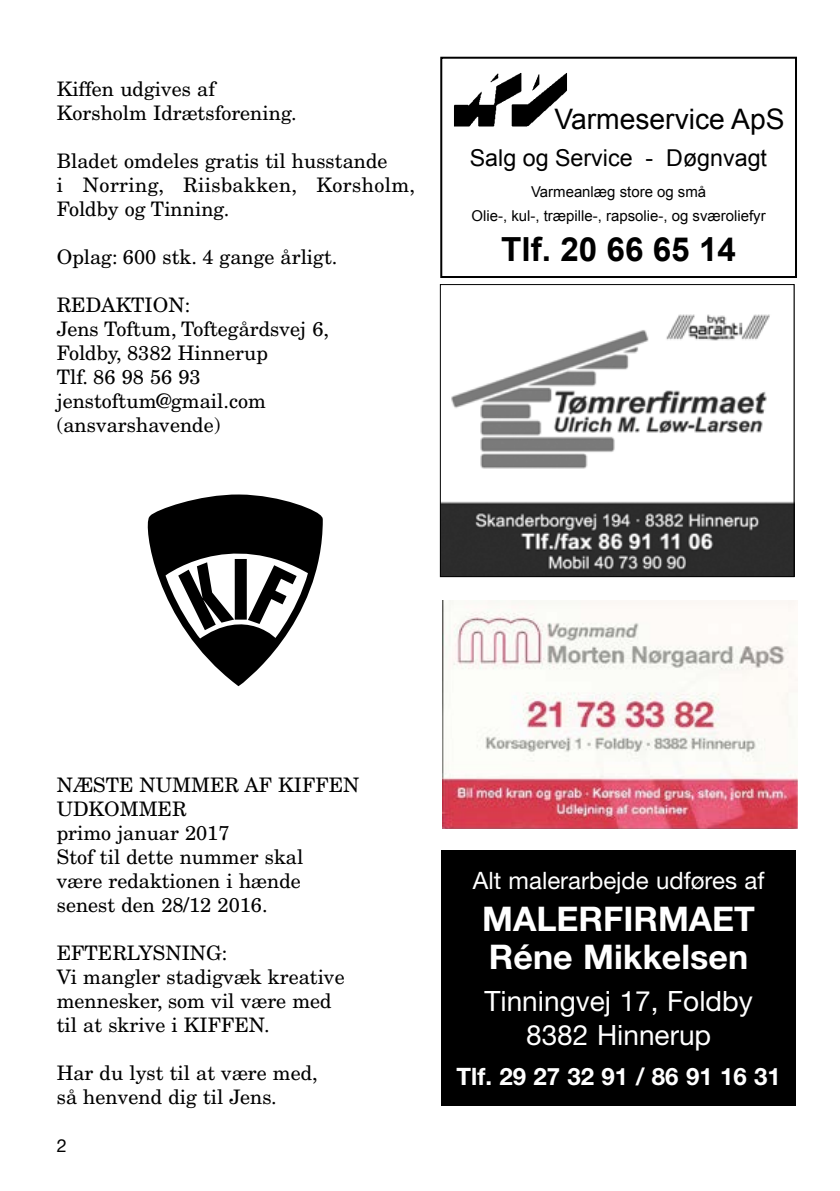
<style>
.page{position:relative;width:840px;height:1191px;background:#fff}
.page>*{position:absolute;margin:0;border:0;box-sizing:border-box;transform-origin:0 0}
.t1{font:700 34px/38px "Helvetica Neue LT Std";color:#fff}
.t2{font:700 33.2px "Arial";color:#000}
.t3{font:28.2px "Arial";color:#000}
.t4{font:28px/34px "Helvetica Neue LT Std";color:#fff;text-align:center}
.t5{font:24px "Helvetica Neue LT Std";color:#fff}
.t6{font:700 24px "Helvetica Neue LT Std";color:#fff}
.t7{font:23.2px "Arial";color:#000}
.t8{font:20px/24px "New Century Schlbk LT Std";color:#000}
.t9{font:18px "Helvetica Neue LT Std";color:#000}
.t10{font:15px/24px "Arial";color:#000;text-align:center}
</style>
<div class="page">
<svg style="left:147px;top:494px;width:176px;height:193px"></svg>
<div style="left:441px;top:850px;width:354px;height:256px;background:#000"></div>
<img style="left:454px;top:73px;width:113px;height:54px">
<div style="left:440px;top:57px;width:356px;height:221px;border:2px solid #000"></div>
<img style="left:441px;top:314px;width:351px;height:261px">
<div style="left:439px;top:284px;width:355px;height:293px;border:1px solid #000"></div>
<img style="left:442px;top:600px;width:354px;height:228px">
<p class="t8" style="left:57px;top:77px;width:241px">Kiffen udgives af<br>Korsholm Idrætsforening.</p>
<p class="t8" style="left:57px;top:149px;width:360px">Bladet omdeles gratis til husstande<br>i Norring, Riisbakken, Korsholm,<br>Foldby og Tinning.</p>
<p class="t8" style="left:57px;top:245px;width:282px">Oplag: 600 stk. 4 gange årligt.</p>
<p class="t8" style="left:57px;top:293px;width:273px">REDAKTION:<br>Jens Toftum, Toftegårdsvej 6,<br>Foldby, 8382 Hinnerup<br>Tlf. 86 98 56 93 jenstoftum@gmail.com (ansvarshavende)</p>
<h3 class="t3" style="left:554px;top:101px;width:232px">Varmeservice ApS</h3>
<p class="t7" style="left:469px;top:143px;width:299px">Salg og Service - Døgnvagt</p>
<p class="t10" style="left:471px;top:180px;width:295px">Varmeanlæg store og små<br>Olie-, kul-, træpille-, rapsolie-, og sværoliefyr</p>
<h2 class="t2" style="left:501px;top:228px;width:236px">Tlf. 20 66 65 14</h2>
<p class="t8" style="left:57px;top:773px;width:304px">NÆSTE NUMMER AF KIFFEN<br>UDKOMMER<br>primo januar 2017<br>Stof til dette nummer skal<br>være redaktionen i hænde senest den 28/12 2016.</p>
<p class="t8" style="left:57px;top:941px;width:289px">EFTERLYSNING:<br>Vi mangler stadigvæk kreative mennesker, som vil være med til at skrive i KIFFEN.</p>
<p class="t8" style="left:57px;top:1061px;width:262px">Har du lyst til at være med, så henvend dig til Jens.</p>
<p class="t9" style="left:57px;top:1135px;width:12px">2</p>
<p class="t5" style="left:472px;top:866px;width:293px">Alt malerarbejde udføres af</p>
<h1 class="t1" style="left:482px;top:899px;width:274px">MALERFIRMAET<br>Réne Mikkelsen</h1>
<h3 class="t4" style="left:484px;top:983px;width:270px">Tinningvej 17, Foldby<br>8382 Hinnerup</h3>
<p class="t6" style="left:456px;top:1061px;width:326px">Tlf. 29 27 32 91 / 86 91 16 31</p>
</div>
